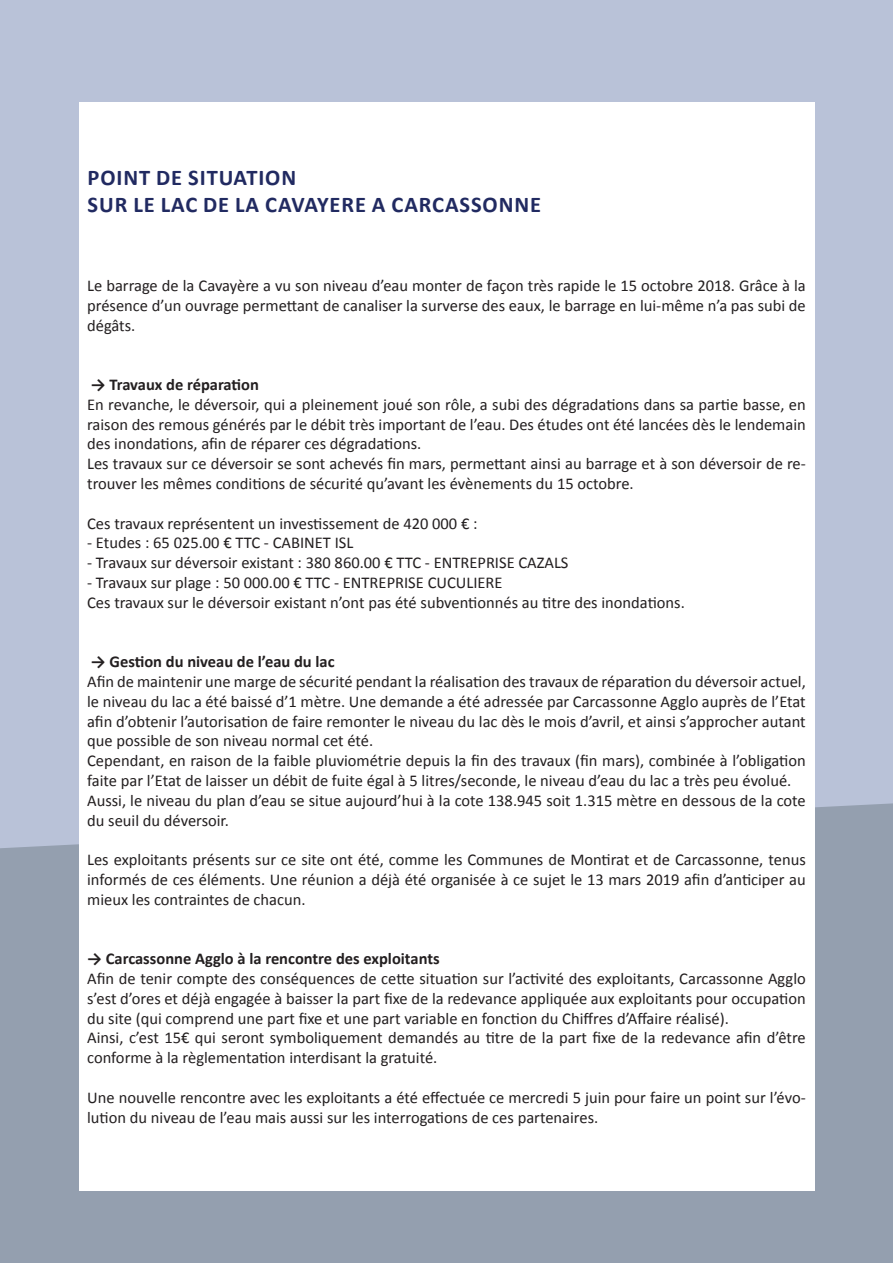
<style>
.page{position:relative;width:893px;height:1263px;background:#949faf}
.page>*{position:absolute;margin:0;border:0;box-sizing:border-box;transform-origin:0 0}
.t1{font:700 22.5px "Calibri";letter-spacing:.04em;color:#212a61}
.t2{font:16.5px/19.8px "Calibri";color:#231f20;text-align:justify}
.t3{font:700 16.5px "Calibri";color:#231f20}
</style>
<div class="page">
<div style="left:0;top:0;width:893px;height:848px;background:#b9c2d8"></div>
<div style="left:79px;top:102px;width:735px;height:1089px;background:#fff"></div>
<p class="t1" style="left:88px;top:163px;width:210px">POINT DE SITUATION</p>
<p class="t1" style="left:88px;top:190px;width:455px">SUR LE LAC DE LA CAVAYERE A CARCASSONNE</p>
<p class="t2" style="left:87px;top:276px;width:720px">Le barrage de la Cavayère a vu son niveau d’eau monter de façon très rapide le 15 octobre 2018. Grâce à la présence d’un ouvrage permettant de canaliser la surverse des eaux, le barrage en lui-même n’a pas subi de dégâts.</p>
<p class="t3" style="left:91px;top:374px;width:170px">→ Travaux de réparation</p>
<p class="t2" style="left:87px;top:394px;width:720px">En revanche, le déversoir, qui a pleinement joué son rôle, a subi des dégradations dans sa partie basse, en raison des remous générés par le débit très important de l’eau. Des études ont été lancées dès le lendemain des inondations, afin de réparer ces dégradations.</p>
<p class="t2" style="left:87px;top:454px;width:720px">Les travaux sur ce déversoir se sont achevés fin mars, permettant ainsi au barrage et à son déversoir de re&shy;trouver les mêmes conditions de sécurité qu’avant les évènements du 15 octobre.</p>
<p class="t2" style="left:87px;top:513px;width:392px">Ces travaux représentent un investissement de 420 000 € :</p>
<p class="t2" style="left:87px;top:533px;width:268px">- Etudes : 65 025.00 € TTC - CABINET ISL</p>
<p class="t2" style="left:87px;top:553px;width:483px">- Travaux sur déversoir existant : 380 860.00 € TTC - ENTREPRISE CAZALS</p>
<p class="t2" style="left:87px;top:573px;width:417px">- Travaux sur plage : 50 000.00 € TTC - ENTREPRISE CUCULIERE</p>
<p class="t2" style="left:87px;top:592px;width:599px">Ces travaux sur le déversoir existant n’ont pas été subventionnés au titre des inondations.</p>
<p class="t3" style="left:91px;top:651px;width:245px">→ Gestion du niveau de l’eau du lac</p>
<p class="t2" style="left:87px;top:672px;width:720px">Afin de maintenir une marge de sécurité pendant la réalisation des travaux de réparation du déversoir actuel, le niveau du lac a été baissé d’1 mètre. Une demande a été adressée par Carcassonne Agglo auprès de l’Etat afin d’obtenir l’autorisation de faire remonter le niveau du lac dès le mois d’avril, et ainsi s’approcher autant que possible de son niveau normal cet été.</p>
<p class="t2" style="left:87px;top:751px;width:720px">Cependant, en raison de la faible pluviométrie depuis la fin des travaux (fin mars), combinée à l’obligation faite par l’Etat de laisser un débit de fuite égal à 5 litres/seconde, le niveau d’eau du lac a très peu évolué.</p>
<p class="t2" style="left:87px;top:790px;width:720px">Aussi, le niveau du plan d’eau se situe aujourd’hui à la cote 138.945 soit 1.315 mètre en dessous de la cote du seuil du déversoir.</p>
<p class="t2" style="left:87px;top:850px;width:720px">Les exploitants présents sur ce site ont été, comme les Communes de Montirat et de Carcassonne, tenus informés de ces éléments. Une réunion a déjà été organisée à ce sujet le 13 mars 2019 afin d’anticiper au mieux les contraintes de chacun.</p>
<p class="t3" style="left:87px;top:948px;width:354px">→ Carcassonne Agglo à la rencontre des exploitants</p>
<p class="t2" style="left:87px;top:969px;width:720px">Afin de tenir compte des conséquences de cette situation sur l’activité des exploitants, Carcassonne Agglo s’est d’ores et déjà engagée à baisser la part fixe de la redevance appliquée aux exploitants pour occupation du site (qui comprend une part fixe et une part variable en fonction du Chiffres d’Affaire réalisé).</p>
<p class="t2" style="left:87px;top:1028px;width:720px">Ainsi, c’est 15€ qui seront symboliquement demandés au titre de la part fixe de la redevance afin d’être conforme à la règlementation interdisant la gratuité.</p>
<p class="t2" style="left:87px;top:1087px;width:720px">Une nouvelle rencontre avec les exploitants a été effectuée ce mercredi 5 juin pour faire un point sur l’évo&shy;lution du niveau de l’eau mais aussi sur les interrogations de ces partenaires.</p>
</div>
